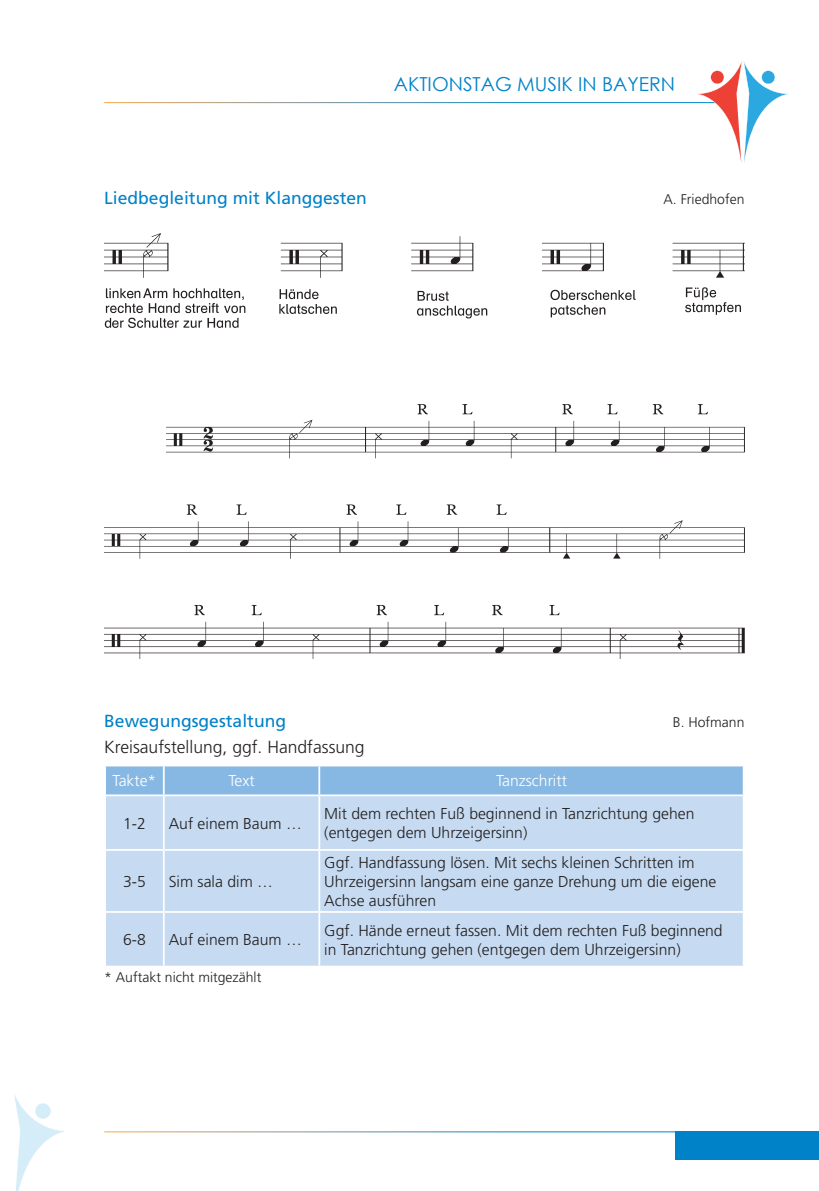
<style>
.page{position:relative;width:819px;height:1191px;background:#fff}
.page>*{position:absolute;margin:0;border:0;box-sizing:border-box;transform-origin:0 0}
.t1{font:19.25px "Century Gothic";color:#0082c9}
.Liederüberschriften{font:17.5px "Frutiger LT Std";color:#0082c9}
.t2{font:300 17.5px "Frutiger LT Std";color:#231f20}
.Tabellenschrift{font:300 15.75px/18.9px "Frutiger LT Std";color:#231f20}
.Tabellenschrift-2{font:300 15.75px "Frutiger LT Std";color:#fff}
.Liederüberschriften-2{font:300 14px "Frutiger LT Std";color:#231f20}
</style>
<div class="page">
<div style="left:675px;top:1131px;width:144px;height:29px;background:#0082c9"></div>
<svg style="left:695px;top:61px;width:93px;height:102px"></svg>
<svg style="left:14px;top:1094px;width:50px;height:97px"></svg>
<hr style="left:104px;top:1131px;width:640px;height:1px;background:#fff">
<img style="left:104px;top:234px;width:640px;height:94px">
<div style="left:106px;top:766px;width:636px;height:28px;background:#86b8e3"></div>
<div style="left:106px;top:796px;width:636px;height:169px;background:#c6dbf1"></div>
<hr style="left:163px;top:766px;width:2px;height:28px;background:#fff">
<hr style="left:318px;top:766px;width:2px;height:28px;background:#fff">
<hr style="left:163px;top:796px;width:2px;height:53px;background:#fff">
<hr style="left:318px;top:796px;width:2px;height:53px;background:#fff">
<hr style="left:163px;top:851px;width:2px;height:60px;background:#fff">
<hr style="left:318px;top:851px;width:2px;height:60px;background:#fff">
<hr style="left:104px;top:911px;width:60px;height:2px;background:#fff">
<hr style="left:164px;top:911px;width:155px;height:2px;background:#fff">
<hr style="left:163px;top:913px;width:2px;height:52px;background:#fff">
<hr style="left:319px;top:911px;width:425px;height:2px;background:#fff">
<hr style="left:318px;top:913px;width:2px;height:52px;background:#fff">
<hr style="left:104px;top:849px;width:60px;height:2px;background:#fff">
<hr style="left:164px;top:849px;width:155px;height:2px;background:#fff">
<hr style="left:319px;top:849px;width:425px;height:2px;background:#fff">
<img style="left:104px;top:404px;width:640px;height:254px">
<p class="t1" style="left:394px;top:71px;width:283px">AKTIONSTAG MUSIK IN BAYERN</p>
<p class="Liederüberschriften" style="left:104px;top:188px;width:264px">Liedbegleitung mit Klanggesten</p>
<p class="Liederüberschriften-2" style="left:663px;top:191px;width:82px">A. Friedhofen</p>
<p class="Liederüberschriften" style="left:104px;top:710px;width:183px">Bewegungsgestaltung</p>
<p class="Liederüberschriften-2" style="left:673px;top:714px;width:73px">B. Hofmann</p>
<p class="t2" style="left:104px;top:737px;width:262px">Kreisaufstellung, ggf. Handfassung</p>
<p class="Tabellenschrift-2" style="left:112px;top:772px;width:45px">Takte*</p>
<p class="Tabellenschrift-2" style="left:228px;top:772px;width:28px">Text</p>
<p class="Tabellenschrift-2" style="left:496px;top:772px;width:72px">Tanzschritt</p>
<p class="Tabellenschrift" style="left:123px;top:814px;width:24px">1-2</p>
<p class="Tabellenschrift" style="left:169px;top:814px;width:135px">Auf einem Baum …</p>
<p class="Tabellenschrift" style="left:324px;top:804px;width:371px">Mit dem rechten Fuß beginnend in Tanzrichtung gehen (entgegen dem Uhrzeigersinn)</p>
<p class="Tabellenschrift" style="left:123px;top:872px;width:24px">3-5</p>
<p class="Tabellenschrift" style="left:169px;top:872px;width:106px">Sim sala dim …</p>
<p class="Tabellenschrift" style="left:324px;top:853px;width:393px">Ggf. Handfassung lösen. Mit sechs kleinen Schritten im<br>Uhrzeigersinn langsam eine ganze Drehung um die eigene<br>Achse ausführen</p>
<p class="Tabellenschrift" style="left:123px;top:930px;width:24px">6-8</p>
<p class="Tabellenschrift" style="left:169px;top:930px;width:135px">Auf einem Baum …</p>
<p class="Tabellenschrift" style="left:324px;top:921px;width:400px">Ggf. Hände erneut fassen. Mit dem rechten Fuß beginnend in Tanzrichtung gehen (entgegen dem Uhrzeigersinn)</p>
<p class="Liederüberschriften-2" style="left:104px;top:969px;width:159px">* Auftakt nicht mitgezählt</p>
</div>
